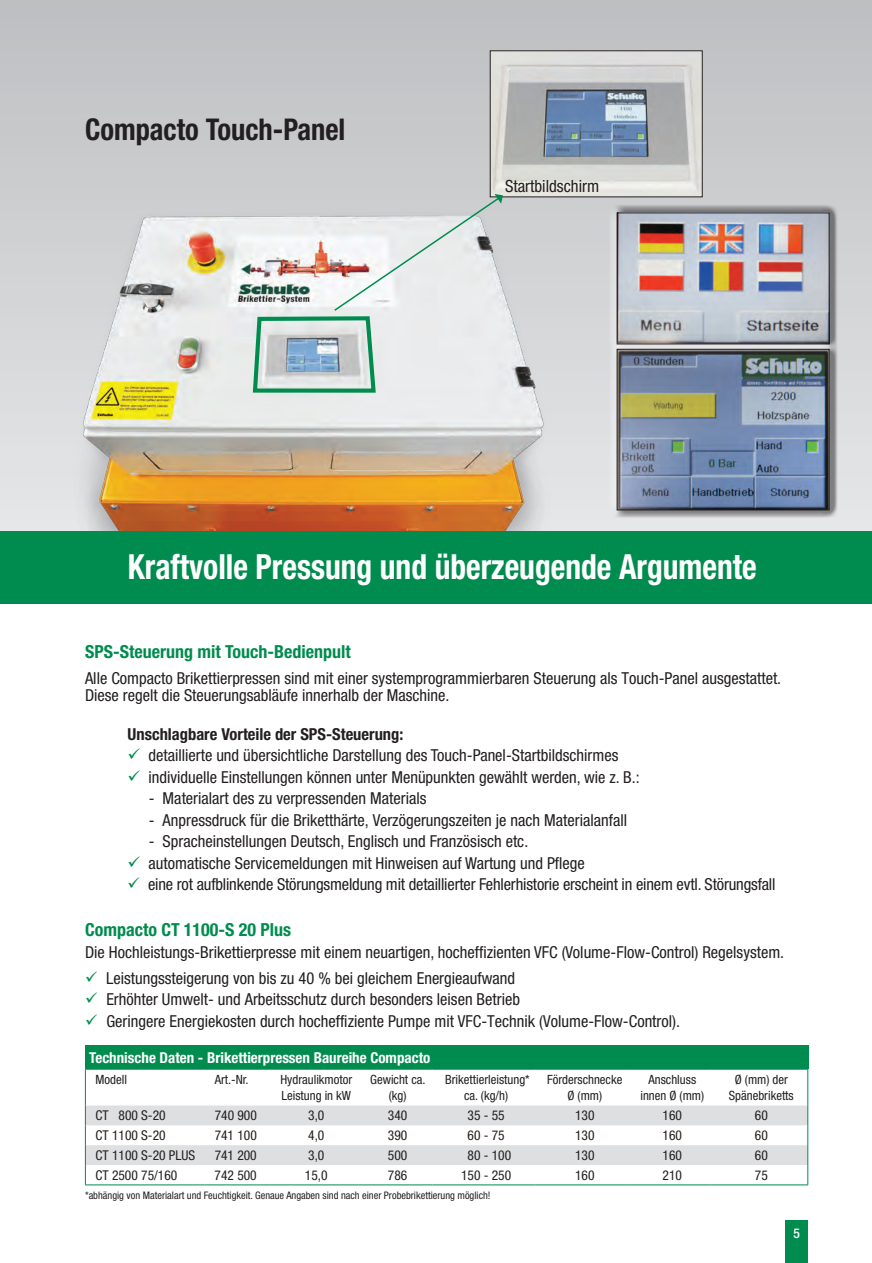
<style>
.page{position:relative;width:872px;height:1263px;background:#fff}
.page>*{position:absolute;margin:0;border:0;box-sizing:border-box;transform-origin:0 0}
.Style5{font:700 condensed 34.65px "Helvetica Neue LT Pro";color:#fff;scale:.91 1}
.t1{font:700 condensed 30px "Helvetica Neue LT Pro";color:#231f20;scale:.95 1}
.Style14{font:700 condensed 18px "Helvetica Neue LT Pro";color:#008c4e}
.Style20{font:condensed 16.8px "Helvetica Neue LT Pro";color:#231f20}
.Style14-2{font:condensed 16.5px/17.2px "Helvetica Neue LT Pro";color:#231f20}
.Style7{font:condensed 16.5px "Helvetica Neue LT Pro";color:#231f20}
.Style14-3{font:700 condensed 16.5px "Helvetica Neue LT Pro";color:#231f20}
.Style23{font:700 condensed 15px "Helvetica Neue LT Pro";color:#fff}
.Style21{font:condensed 13.5px "Helvetica Neue LT Pro";color:#231f20}
.t2{font:500 condensed 13.5px "Helvetica Neue LT Pro";color:#fff}
.Style21-2{font:condensed 12.75px/15.3px "Helvetica Neue LT Pro";color:#231f20;text-align:center}
.Style21-3{font:condensed 10.35px "Helvetica Neue LT Pro";color:#231f20}
.s1{color:#008c4e}
</style>
<div class="page">
<div style="left:785px;top:1220px;width:23px;height:43px;background:#008c4e"></div>
<div style="left:0;top:0;width:872px;height:531px;background:linear-gradient(to bottom,#bdbec0,#e6e7e9)"></div>
<img style="left:70px;top:154px;width:493px;height:377px">
<div style="left:611px;top:204px;width:227px;height:147px;background:#231f20;opacity:.5"></div>
<img style="left:619px;top:215px;width:208px;height:126px">
<div style="left:610px;top:342px;width:227px;height:176px;background:#231f20;opacity:.5"></div>
<img style="left:619px;top:351px;width:208px;height:157px">
<div style="left:617px;top:349px;width:212px;height:161px;border:1px solid #231f20"></div>
<img style="left:492px;top:52px;width:208px;height:143px">
<div style="left:490px;top:50px;width:212px;height:147px;border:1px solid #231f20"></div>
<svg style="left:251px;top:194px;width:252px;height:201px"></svg>
<div style="left:85px;top:1045px;width:723px;height:23px;background:#008c4e"></div>
<hr style="left:85px;top:1069px;width:119px;height:1px;background:#008c4e">
<hr style="left:85px;top:1069px;width:1px;height:36px;background:#008c4e">
<hr style="left:204px;top:1069px;width:66px;height:1px;background:#008c4e">
<hr style="left:270px;top:1069px;width:89px;height:1px;background:#008c4e">
<hr style="left:359px;top:1069px;width:73px;height:1px;background:#008c4e">
<hr style="left:432px;top:1069px;width:104px;height:1px;background:#008c4e">
<hr style="left:536px;top:1069px;width:94px;height:1px;background:#008c4e">
<hr style="left:630px;top:1069px;width:80px;height:1px;background:#008c4e">
<hr style="left:710px;top:1069px;width:98px;height:1px;background:#008c4e">
<hr style="left:807px;top:1069px;width:1px;height:36px;background:#008c4e">
<svg style="left:85px;top:1105px;width:723px;height:79px"></svg>
<hr style="left:85px;top:1184px;width:119px;height:1px;background:#008c4e">
<hr style="left:204px;top:1184px;width:66px;height:1px;background:#008c4e">
<hr style="left:270px;top:1184px;width:89px;height:1px;background:#008c4e">
<hr style="left:359px;top:1184px;width:73px;height:1px;background:#008c4e">
<hr style="left:432px;top:1184px;width:104px;height:1px;background:#008c4e">
<hr style="left:536px;top:1184px;width:94px;height:1px;background:#008c4e">
<hr style="left:630px;top:1184px;width:80px;height:1px;background:#008c4e">
<hr style="left:710px;top:1184px;width:98px;height:1px;background:#008c4e">
<div style="left:0;top:531px;width:872px;height:73px;background:#008c4e"></div>
<p class="t1" style="left:85px;top:112px;width:275px">Compacto Touch-Panel</p>
<p class="Style20" style="left:505px;top:176px;width:96px">Startbildschirm</p>
<p class="Style5" style="left:128px;top:546px;width:692px">Kraftvolle Pressung und überzeugende Argumente</p>
<p class="Style14" style="left:85px;top:641px;width:267px">SPS-Steuerung mit Touch-Bedienpult</p>
<p class="Style14-2" style="left:85px;top:669px;width:697px">Alle Compacto Brikettierpressen sind mit einer systemprogrammierbaren Steuerung als Touch-Panel ausgestattet.<br>Diese regelt die Steuerungsabläufe innerhalb der Maschine.</p>
<p class="Style14-3" style="left:128px;top:724px;width:277px">Unschlagbare Vorteile der SPS-Steuerung:</p>
<p class="Style14-2" style="left:128px;top:747px;width:492px"><span class="s1">✓</span> detaillierte und übersichtliche Darstellung des Touch-Panel-Startbildschirmes</p>
<p class="Style14-2" style="left:128px;top:768px;width:513px"><span class="s1">✓</span> individuelle Einstellungen können unter Menüpunkten gewählt werden, wie z. B.:</p>
<p class="Style14-2" style="left:149px;top:790px;width:279px">- Materialart des zu verpressenden Materials</p>
<p class="Style14-2" style="left:149px;top:811px;width:480px">- Anpressdruck für die Briketthärte, Verzögerungszeiten je nach Materialanfall</p>
<p class="Style14-2" style="left:149px;top:833px;width:381px">- Spracheinstellungen Deutsch, Englisch und Französisch etc.</p>
<p class="Style14-2" style="left:128px;top:854px;width:459px"><span class="s1">✓</span> automatische Servicemeldungen mit Hinweisen auf Wartung und Pflege</p>
<p class="Style14-2" style="left:128px;top:876px;width:649px"><span class="s1">✓</span> eine rot aufblinkende Störungsmeldung mit detaillierter Fehlerhistorie erscheint in einem evtl. Störungsfall</p>
<p class="Style14" style="left:85px;top:919px;width:207px">Compacto CT 1100-S 20 Plus</p>
<p class="Style14-2" style="left:85px;top:943px;width:700px">Die Hochleistungs-Brikettierpresse mit einem neuartigen, hocheffizienten VFC (Volume-Flow-Control) Regelsystem.</p>
<p class="Style14-2" style="left:85px;top:969px;width:431px"><span class="s1">✓</span> Leistungssteigerung von bis zu 40 % bei gleichem Energieaufwand</p>
<p class="Style7" style="left:85px;top:989px;width:436px"><span class="s1">✓</span> Erhöhter Umwelt- und Arbeitsschutz durch besonders leisen Betrieb</p>
<p class="Style7" style="left:85px;top:1011px;width:596px"><span class="s1">✓</span> Geringere Energiekosten durch hocheffiziente Pumpe mit VFC-Technik (Volume-Flow-Control).</p>
<p class="Style23" style="left:89px;top:1048px;width:342px">Technische Daten - Brikettierpressen Baureihe Compacto</p>
<p class="Style21-2" style="left:96px;top:1072px;width:33px">Modell</p>
<p class="Style21-2" style="left:215px;top:1072px;width:35px">Art.-Nr.</p>
<p class="Style21-2" style="left:280px;top:1072px;width:73px;text-align:left">Hydraulikmotor<br>Leistung in kW</p>
<p class="Style21-2" style="left:370px;top:1072px;width:57px">Gewicht ca. (kg)</p>
<p class="Style21-2" style="left:445px;top:1072px;width:86px">Brikettierleistung* ca. (kg/h)</p>
<p class="Style21-2" style="left:547px;top:1072px;width:77px">Förderschnecke</p>
<p class="Style21-2" style="left:567px;top:1087px;width:36px">Ø (mm)</p>
<p class="Style21-2" style="left:640px;top:1072px;width:65px">Anschluss innen Ø (mm)</p>
<p class="Style21-2" style="left:729px;top:1072px;width:66px">Ø (mm) der<br>Spänebriketts</p>
<p class="Style21" style="left:96px;top:1107px;width:72px">CT 800 S-20</p>
<p class="Style21" style="left:215px;top:1107px;width:44px">740 900</p>
<p class="Style21" style="left:308px;top:1107px;width:18px">3,0</p>
<p class="Style21" style="left:388px;top:1107px;width:21px">340</p>
<p class="Style21" style="left:467px;top:1107px;width:39px">35 - 55</p>
<p class="Style21" style="left:575px;top:1107px;width:21px">130</p>
<p class="Style21" style="left:662px;top:1107px;width:21px">160</p>
<p class="Style21" style="left:755px;top:1107px;width:14px">60</p>
<p class="Style21" style="left:96px;top:1127px;width:72px">CT 1100 S-20</p>
<p class="Style21" style="left:215px;top:1127px;width:44px">741 100</p>
<p class="Style21" style="left:308px;top:1127px;width:18px">4,0</p>
<p class="Style21" style="left:388px;top:1127px;width:21px">390</p>
<p class="Style21" style="left:467px;top:1127px;width:39px">60 - 75</p>
<p class="Style21" style="left:575px;top:1127px;width:21px">130</p>
<p class="Style21" style="left:662px;top:1127px;width:21px">160</p>
<p class="Style21" style="left:755px;top:1127px;width:14px">60</p>
<p class="Style21" style="left:95px;top:1147px;width:101px">CT 1100 S-20 PLUS</p>
<p class="Style21" style="left:215px;top:1147px;width:44px">741 200</p>
<p class="Style21" style="left:308px;top:1147px;width:18px">3,0</p>
<p class="Style21" style="left:388px;top:1147px;width:21px">500</p>
<p class="Style21" style="left:467px;top:1147px;width:45px">80 - 100</p>
<p class="Style21" style="left:575px;top:1147px;width:21px">130</p>
<p class="Style21" style="left:662px;top:1147px;width:21px">160</p>
<p class="Style21" style="left:755px;top:1147px;width:14px">60</p>
<p class="Style21" style="left:95px;top:1167px;width:83px">CT 2500 75/160</p>
<p class="Style21" style="left:215px;top:1167px;width:44px">742 500</p>
<p class="Style21" style="left:305px;top:1167px;width:24px">15,0</p>
<p class="Style21" style="left:388px;top:1167px;width:21px">786</p>
<p class="Style21" style="left:461px;top:1167px;width:52px">150 - 250</p>
<p class="Style21" style="left:575px;top:1167px;width:21px">160</p>
<p class="Style21" style="left:662px;top:1167px;width:21px">210</p>
<p class="Style21" style="left:755px;top:1167px;width:14px">75</p>
<p class="Style21-3" style="left:85px;top:1189px;width:407px">*abhängig von Materialart und Feuchtigkeit. Genaue Angaben sind nach einer Probebrikettierung möglich!</p>
<p class="t2" style="left:793px;top:1225px;width:8px">5</p>
</div>
